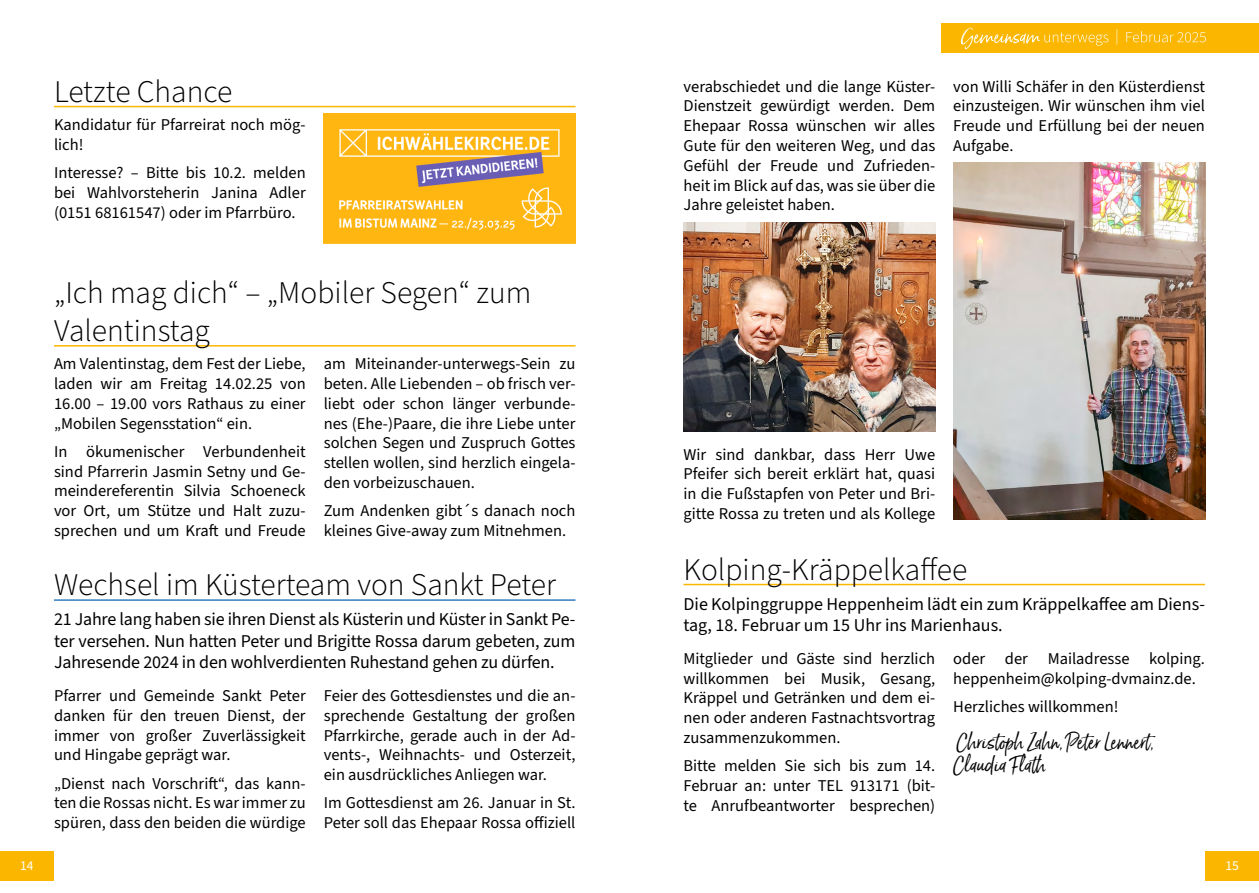
<style>
.page{position:relative;width:1259px;height:893px;background:#fff}
.page>*{position:absolute;margin:0;border:0;box-sizing:border-box;transform-origin:0 0}
.Header_Neutral{font:300 31.5px/37.8px "Source Sans 3";color:#000}
.Header_St__Peter{font:300 31.5px "Source Sans 3";color:#000}
.Autor_GU{font:19.5px/23.4px "Born Ready";color:#000}
.Subhead_GU{font:18px/21.6px "Source Sans 3";color:#000;text-align:justify}
.Fließtext_GU{font:16.5px/19.8px "Source Sans 3";color:#000;text-align:justify}
.t1{font:13.5px "Source Sans 3";color:#fff}
</style>
<div class="page">
<div style="left:941px;top:23px;width:318px;height:30px;background:#fbb700"></div>
<div style="left:1205px;top:851px;width:54px;height:30px;background:#fbb700"></div>
<div style="left:0;top:851px;width:54px;height:30px;background:#fbb700"></div>
<svg style="left:961px;top:28px;width:244px;height:21px"></svg>
<hr style="left:54px;top:106px;width:521px;height:1px;background:#fbb700">
<img style="left:324px;top:113px;width:251px;height:131px">
<hr style="left:54px;top:345px;width:521px;height:2px;background:#fbb700">
<hr style="left:54px;top:599px;width:521px;height:2px;background:#347cbf">
<img style="left:683px;top:222px;width:252px;height:209px">
<img style="left:953px;top:163px;width:252px;height:357px">
<hr style="left:683px;top:584px;width:522px;height:1px;background:#fbb700">
<p class="Header_Neutral" style="left:54px;top:73px;width:180px">Letzte Chance</p>
<p class="Fließtext_GU" style="left:54px;top:115px;width:253px">Kandidatur für Pfarreirat noch mög&shy;lich!</p>
<p class="Fließtext_GU" style="left:54px;top:163px;width:253px">Interesse? – Bitte bis 10.2. melden bei Wahlvorsteherin Janina Adler (0151 68161547) oder im Pfarrbüro.</p>
<p class="Header_Neutral" style="left:54px;top:275px;width:479px">„Ich mag dich“ – „Mobiler Segen“ zum<br>Valentinstag</p>
<p class="Fließtext_GU" style="left:54px;top:354px;width:253px">Am Valentinstag, dem Fest der Liebe, laden wir am Freitag 14.02.25 von 16.00 – 19.00 vors Rathaus zu einer „Mobilen Segensstation“ ein.</p>
<p class="Fließtext_GU" style="left:54px;top:442px;width:253px">In ökumenischer Verbundenheit sind Pfarrerin Jasmin Setny und Ge&shy;meindereferentin Silvia Schoeneck vor Ort, um Stütze und Halt zuzu&shy;sprechen und um Kraft und Freude</p>
<p class="Fließtext_GU" style="left:324px;top:354px;width:253px">am Miteinander-unterwegs-Sein zu beten. Alle Liebenden – ob frisch ver&shy;liebt oder schon länger verbunde&shy;nes (Ehe-)Paare, die ihre Liebe unter solchen Segen und Zuspruch Gottes stellen wollen, sind herzlich eingela&shy;den vorbeizuschauen.</p>
<p class="Fließtext_GU" style="left:324px;top:501px;width:253px">Zum Andenken gibt´s danach noch kleines Give-away zum Mitnehmen.</p>
<p class="Header_St__Peter" style="left:54px;top:564px;width:503px">Wechsel im Küsterteam von Sankt Peter</p>
<p class="Subhead_GU" style="left:54px;top:609px;width:523px">21 Jahre lang haben sie ihren Dienst als Küsterin und Küster in Sankt Pe&shy;ter versehen. Nun hatten Peter und Brigitte Rossa darum gebeten, zum Jahresende 2024 in den wohlverdienten Ruhestand gehen zu dürfen.</p>
<p class="Fließtext_GU" style="left:54px;top:686px;width:253px">Pfarrer und Gemeinde Sankt Peter danken für den treuen Dienst, der immer von großer Zuverlässigkeit und Hingabe geprägt war.</p>
<p class="Fließtext_GU" style="left:54px;top:774px;width:253px">„Dienst nach Vorschrift“, das kann&shy;ten die Rossas nicht. Es war immer zu spüren, dass den beiden die würdige</p>
<p class="Fließtext_GU" style="left:324px;top:686px;width:253px">Feier des Gottesdienstes und die an&shy;sprechende Gestaltung der großen Pfarrkirche, gerade auch in der Ad&shy;vents-, Weihnachts- und Osterzeit, ein ausdrückliches Anliegen war.</p>
<p class="Fließtext_GU" style="left:324px;top:794px;width:253px">Im Gottesdienst am 26. Januar in St.<br>Peter soll das Ehepaar Rossa offiziell</p>
<p class="Fließtext_GU" style="left:683px;top:77px;width:253px">verabschiedet und die lange Küster-Dienstzeit gewürdigt werden. Dem Ehepaar Rossa wünschen wir alles Gute für den weiteren Weg, und das Gefühl der Freude und Zufrieden&shy;heit im Blick auf das, was sie über die Jahre geleistet haben.</p>
<p class="Fließtext_GU" style="left:953px;top:77px;width:253px">von Willi Schäfer in den Küsterdienst einzusteigen. Wir wünschen ihm viel Freude und Erfüllung bei der neuen Aufgabe.</p>
<p class="Fließtext_GU" style="left:683px;top:445px;width:253px">Wir sind dankbar, dass Herr Uwe Pfeifer sich bereit erklärt hat, quasi in die Fußstapfen von Peter und Bri&shy;gitte Rossa zu treten und als Kollege</p>
<p class="Header_Neutral" style="left:683px;top:551px;width:285px">Kolping-Kräppelkaffee</p>
<p class="Subhead_GU" style="left:683px;top:593px;width:523px">Die Kolpinggruppe Heppenheim lädt ein zum Kräppelkaffee am Diens&shy;tag, 18. Februar um 15 Uhr ins Marienhaus.</p>
<p class="Fließtext_GU" style="left:683px;top:649px;width:253px">Mitglieder und Gäste sind herzlich willkommen bei Musik, Gesang, Kräppel und Getränken und dem ei&shy;nen oder anderen Fastnachtsvortrag zusammenzukommen.</p>
<p class="Fließtext_GU" style="left:683px;top:756px;width:253px">Bitte melden Sie sich bis zum 14.<br>Februar an: unter TEL 913171 (bit&shy;te Anrufbeantworter besprechen)</p>
<p class="Fließtext_GU" style="left:953px;top:649px;width:253px">oder der Mailadresse kolping. heppenheim@kolping-dvmainz.de.</p>
<p class="Fließtext_GU" style="left:953px;top:697px;width:167px">Herzliches willkommen!</p>
<p class="Autor_GU" style="left:953px;top:730px;width:202px">Christoph Zahn, Peter Lennert,<br>Claudia Flath</p>
<p class="t1" style="left:20px;top:857px;width:15px">14</p>
<p class="t1" style="left:1225px;top:857px;width:15px">15</p>
</div>
